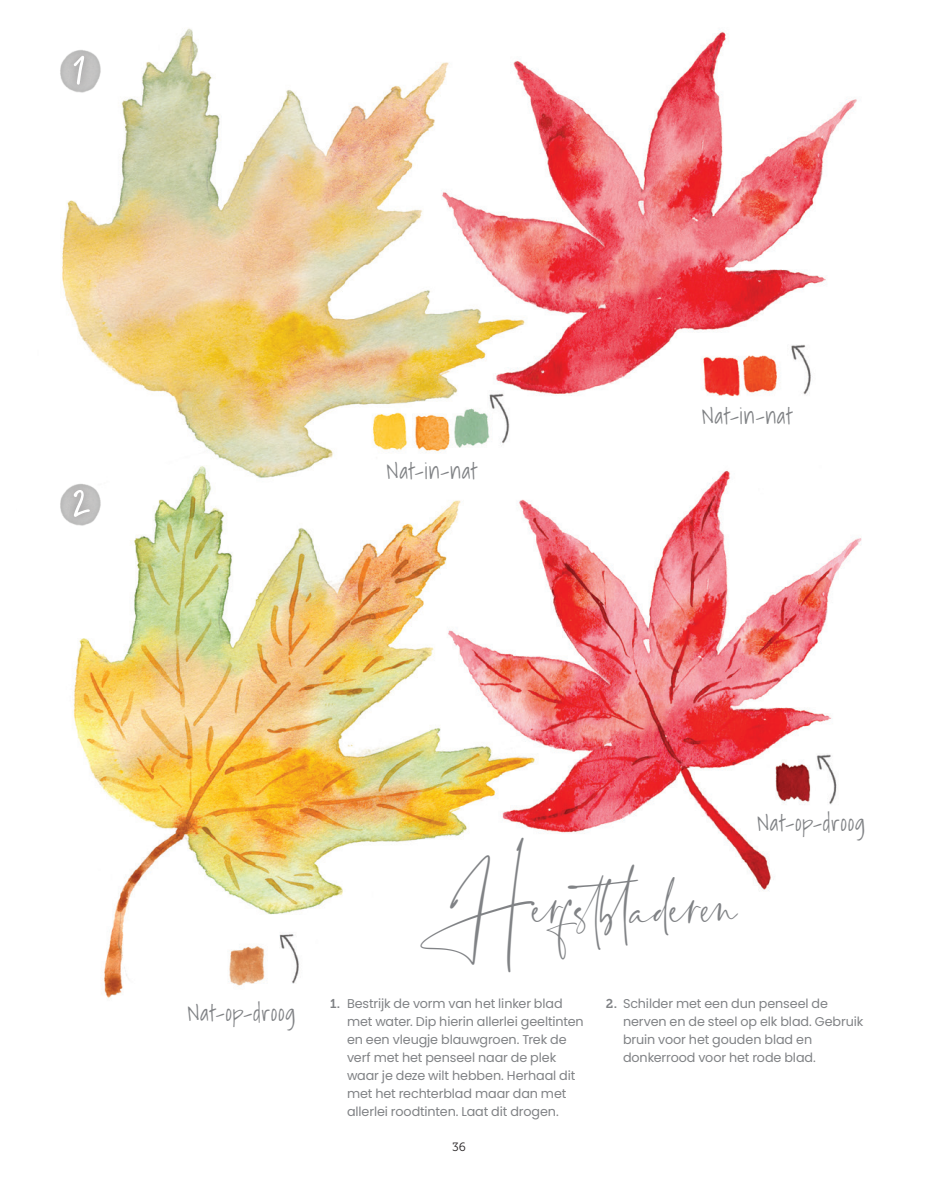
<style>
.page{position:relative;width:936px;height:1191px;background:#fff}
.page>*{position:absolute;margin:0;border:0;box-sizing:border-box;transform-origin:0 0}
.t1{font:45px "Santorini";color:#808285}
.t2{font:300 22.5px "Shadows Into";letter-spacing:.045em;color:#808285}
.t3{font:12.75px/18px "Poppins";letter-spacing:-.005em;color:#808285}
.t4{font:12px "Museo Slab 300";color:#231f20}
.s1{font-family:"Museo Slab 700"}
</style>
<div class="page">
<img style="left:62px;top:28px;width:800px;height:970px">
<img style="left:60px;top:481px;width:42px;height:46px">
<div style="left:65px;top:481px;width:33px;height:44px;background:#231f20;opacity:.3"></div>
<svg style="left:73px;top:489px;width:18px;height:29px"></svg>
<img style="left:60px;top:48px;width:42px;height:46px">
<div style="left:65px;top:47px;width:28px;height:46px;background:#231f20;opacity:.3"></div>
<svg style="left:73px;top:54px;width:12px;height:32px"></svg>
<h2 class="t2" style="left:386px;top:453px;width:93px">Nat-in-nat</h2>
<h2 class="t2" style="left:701px;top:397px;width:93px">Nat-in-nat</h2>
<h2 class="t2" style="left:187px;top:994px;width:109px">Nat-op-droog</h2>
<h1 class="t1" style="left:417px;top:875px;width:323px">Herfstbladeren</h1>
<h2 class="t2" style="left:757px;top:805px;width:109px">Nat-op-droog</h2>
<p class="t3" style="left:347px;top:994px;width:238px;text-indent:-17px"><span class="s1">1.</span> Bestrijk de vorm van het linker blad met water. Dip hierin allerlei geeltinten en een vleugje blauwgroen. Trek de verf met het penseel naar de plek waar je deze wilt hebben. Herhaal dit met het rechterblad maar dan met allerlei roodtinten. Laat dit drogen.</p>
<p class="t3" style="left:623px;top:994px;width:242px;text-indent:-17px"><span class="s1">2.</span> Schilder met een dun penseel de nerven en de steel op elk blad. Gebruik bruin voor het gouden blad en donkerrood voor het rode blad.</p>
<p class="t4" style="left:452px;top:1140px;width:15px">36</p>
</div>
